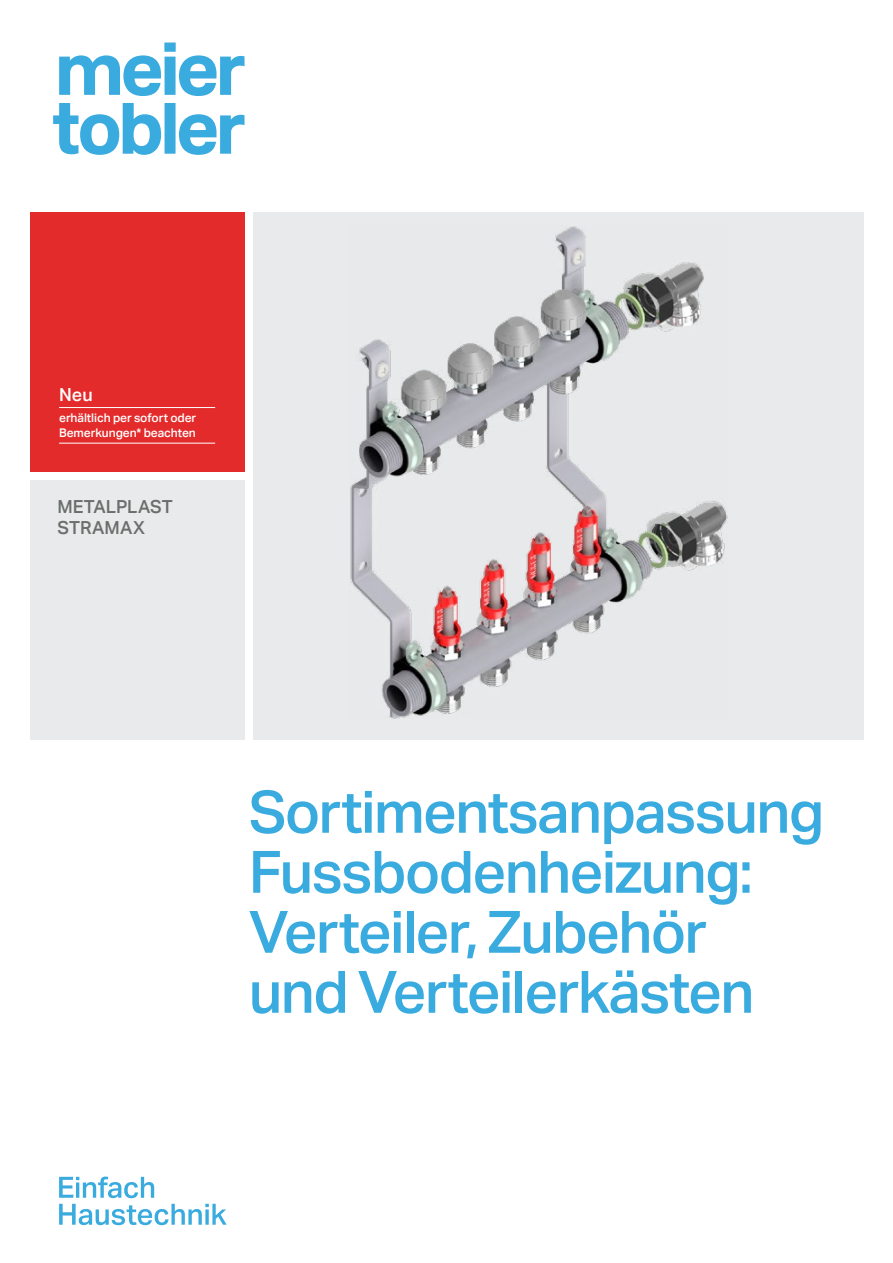
<style>
.page{position:relative;width:893px;height:1263px;background:#fff}
.page>*{position:absolute;margin:0;border:0;box-sizing:border-box;transform-origin:0 0}
._01_Titel_med_39pt_M{font:500 58.5px/60px "Aktiv Grotesk";letter-spacing:-.03em;color:#3aabdf}
._01_Marken_Infobox_M{font:500 18px "Aktiv Grotesk";letter-spacing:.005em;color:#6a6f6c}
._01_Marken_Infobox_T{font:500 18px "Aktiv Grotesk";color:#fff}
._01_Marken_Infobox_T-2{font:500 12px/14.4px "Aktiv Grotesk";letter-spacing:-.005em;color:#fff}
</style>
<div class="page">
<svg style="left:59px;top:1176px;width:95px;height:22px"></svg>
<svg style="left:59px;top:1204px;width:168px;height:21px"></svg>
<svg style="left:53px;top:43px;width:191px;height:112px"></svg>
<div style="left:30px;top:480px;width:214px;height:260px;background:#e8eaeb"></div>
<div style="left:30px;top:213px;width:214px;height:259px;background:#e42b2b"></div>
<hr style="left:59px;top:407px;width:156px;height:1px;background:#fff">
<hr style="left:59px;top:443px;width:156px;height:1px;background:#fff">
<div style="left:253px;top:213px;width:610px;height:527px;background:#e8eaeb"></div>
<img style="left:350px;top:226px;width:378px;height:493px">
<p class="_01_Marken_Infobox_T" style="left:59px;top:384px;width:35px">Neu</p>
<p class="_01_Marken_Infobox_T-2" style="left:59px;top:411px;width:139px">erhältlich per sofort oder<br>Bemerkungen* beachten</p>
<p class="_01_Marken_Infobox_M" style="left:57px;top:496px;width:117px">METALPLAST</p>
<p class="_01_Marken_Infobox_M" style="left:57px;top:517px;width:89px">STRAMAX</p>
<p class="_01_Titel_med_39pt_M" style="left:249px;top:782px;width:577px">Sortimentsanpassung<br>Fussbodenheizung:<br>Verteiler, Zubehör<br>und Verteilerkästen</p>
</div>
